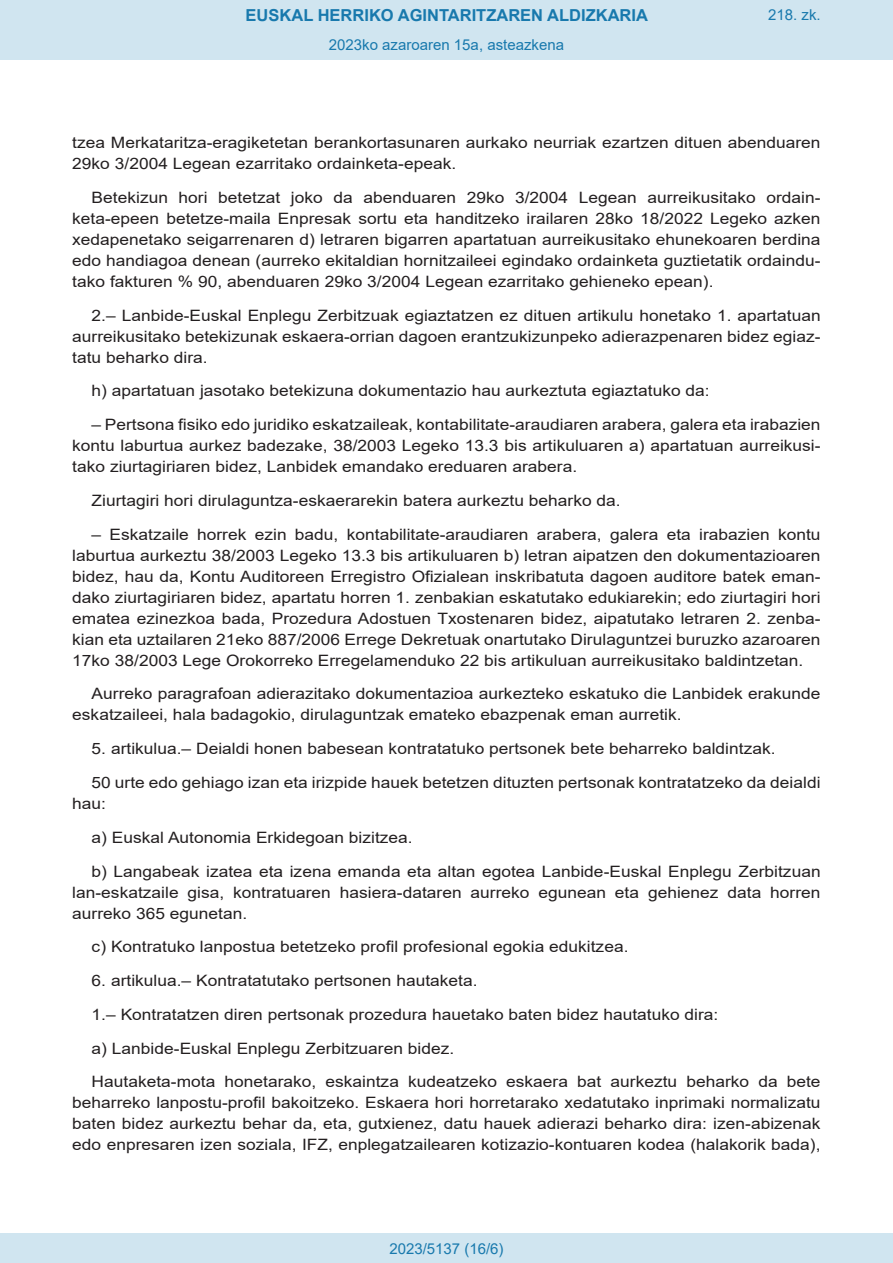
<style>
.page{position:relative;width:893px;height:1263px;background:#fff}
.page>*{position:absolute;margin:0;border:0;box-sizing:border-box;transform-origin:0 0}
.t1{font:700 16.5px "Arial";color:#1879ad}
.BOPVDetalle{font:15.6px/21px "Arial";color:#231f20;text-align:justify;scale:1.11 1}
.Paginacion_Centro{font:15px "Arial";color:#1879ad}
</style>
<div class="page">
<div style="left:0;top:0;width:893px;height:60px;background:#d0e5f0"></div>
<div style="left:0;top:1233px;width:893px;height:30px;background:#d0e5f0"></div>
<p class="t1" style="left:246px;top:3px;width:404px">EUSKAL HERRIKO AGINTARITZAREN ALDIZKARIA</p>
<p class="Paginacion_Centro" style="left:329px;top:35px;width:237px">2023ko azaroaren 15a, asteazkena</p>
<p class="Paginacion_Centro" style="left:768px;top:5px;width:54px">218. zk.</p>
<p class="BOPVDetalle" style="left:72px;top:132px;width:676px">tzea Merkataritza-eragiketetan berankortasunaren aurkako neurriak ezartzen dituen abenduaren<br>29ko 3/2004 Legean ezarritako ordainketa-epeak.</p>
<p class="BOPVDetalle" style="left:72px;top:187px;width:676px;text-indent:19px">Betekizun hori betetzat joko da abenduaren 29ko 3/2004 Legean aurreikusitako ordain&shy;keta-epeen betetze-maila Enpresak sortu eta handitzeko irailaren 28ko 18/2022 Legeko azken xedapenetako seigarrenaren d) letraren bigarren apartatuan aurreikusitako ehunekoaren berdina edo handiagoa denean (aurreko ekitaldian hornitzaileei egindako ordainketa guztietatik ordaindu&shy;tako fakturen % 90, abenduaren 29ko 3/2004 Legean ezarritako gehieneko epean).</p>
<p class="BOPVDetalle" style="left:72px;top:305px;width:676px;text-indent:19px">2.– Lanbide-Euskal Enplegu Zerbitzuak egiaztatzen ez dituen artikulu honetako 1. apartatuan aurreikusitako betekizunak eskaera-orrian dagoen erantzukizunpeko adierazpenaren bidez egiaz&shy;tatu beharko dira.</p>
<p class="BOPVDetalle" style="left:92px;top:380px;width:558px">h) apartatuan jasotako betekizuna dokumentazio hau aurkeztuta egiaztatuko da:</p>
<p class="BOPVDetalle" style="left:72px;top:414px;width:676px;text-indent:19px">– Pertsona fisiko edo juridiko eskatzaileak, kontabilitate-araudiaren arabera, galera eta irabazien kontu laburtua aurkez badezake, 38/2003 Legeko 13.3 bis artikuluaren a) apartatuan aurreikusi&shy;tako ziurtagiriaren bidez, Lanbidek emandako ereduaren arabera.</p>
<p class="BOPVDetalle" style="left:92px;top:490px;width:478px">Ziurtagiri hori dirulaguntza-eskaerarekin batera aurkeztu beharko da.</p>
<p class="BOPVDetalle" style="left:72px;top:524px;width:676px;text-indent:19px">– Eskatzaile horrek ezin badu, kontabilitate-araudiaren arabera, galera eta irabazien kontu laburtua aurkeztu 38/2003 Legeko 13.3 bis artikuluaren b) letran aipatzen den dokumentazioaren bidez, hau da, Kontu Auditoreen Erregistro Ofizialean inskribatuta dagoen auditore batek eman&shy;dako ziurtagiriaren bidez, apartatu horren 1. zenbakian eskatutako edukiarekin; edo ziurtagiri hori ematea ezinezkoa bada, Prozedura Adostuen Txostenaren bidez, aipatutako letraren 2. zenba&shy;kian eta uztailaren 21eko 887/2006 Errege Dekretuak onartutako Dirulaguntzei buruzko azaroaren 17ko 38/2003 Lege Orokorreko Erregelamenduko 22 bis artikuluan aurreikusitako baldintzetan.</p>
<p class="BOPVDetalle" style="left:72px;top:683px;width:676px;text-indent:19px">Aurreko paragrafoan adierazitako dokumentazioa aurkezteko eskatuko die Lanbidek erakunde eskatzaileei, hala badagokio, dirulaguntzak emateko ebazpenak eman aurretik.</p>
<p class="BOPVDetalle" style="left:92px;top:738px;width:618px">5. artikulua.– Deialdi honen babesean kontratatuko pertsonek bete beharreko baldintzak.</p>
<p class="BOPVDetalle" style="left:72px;top:772px;width:676px;text-indent:19px">50 urte edo gehiago izan eta irizpide hauek betetzen dituzten pertsonak kontratatzeko da deialdi hau:</p>
<p class="BOPVDetalle" style="left:92px;top:827px;width:291px">a) Euskal Autonomia Erkidegoan bizitzea.</p>
<p class="BOPVDetalle" style="left:72px;top:860px;width:676px;text-indent:19px">b) Langabeak izatea eta izena emanda eta altan egotea Lanbide-Euskal Enplegu Zerbitzuan lan-eskatzaile gisa, kontratuaren hasiera-dataren aurreko egunean eta gehienez data horren aurreko 365 egunetan.</p>
<p class="BOPVDetalle" style="left:92px;top:936px;width:485px">c) Kontratuko lanpostua betetzeko profil profesional egokia edukitzea.</p>
<p class="BOPVDetalle" style="left:92px;top:970px;width:349px">6. artikulua.– Kontratatutako pertsonen hautaketa.</p>
<p class="BOPVDetalle" style="left:92px;top:1004px;width:566px">1.– Kontratatzen diren pertsonak prozedura hauetako baten bidez hautatuko dira:</p>
<p class="BOPVDetalle" style="left:92px;top:1037px;width:328px">a) Lanbide-Euskal Enplegu Zerbitzuaren bidez.</p>
<p class="BOPVDetalle" style="left:72px;top:1071px;width:676px;text-indent:19px">Hautaketa-mota honetarako, eskaintza kudeatzeko eskaera bat aurkeztu beharko da bete beharreko lanpostu-profil bakoitzeko. Eskaera hori horretarako xedatutako inprimaki normalizatu baten bidez aurkeztu behar da, eta, gutxienez, datu hauek adierazi beharko dira: izen-abizenak edo enpresaren izen soziala, IFZ, enplegatzailearen kotizazio-kontuaren kodea (halakorik bada),</p>
<p class="Paginacion_Centro" style="left:389px;top:1238px;width:116px">2023/5137 (16/6)</p>
</div>
